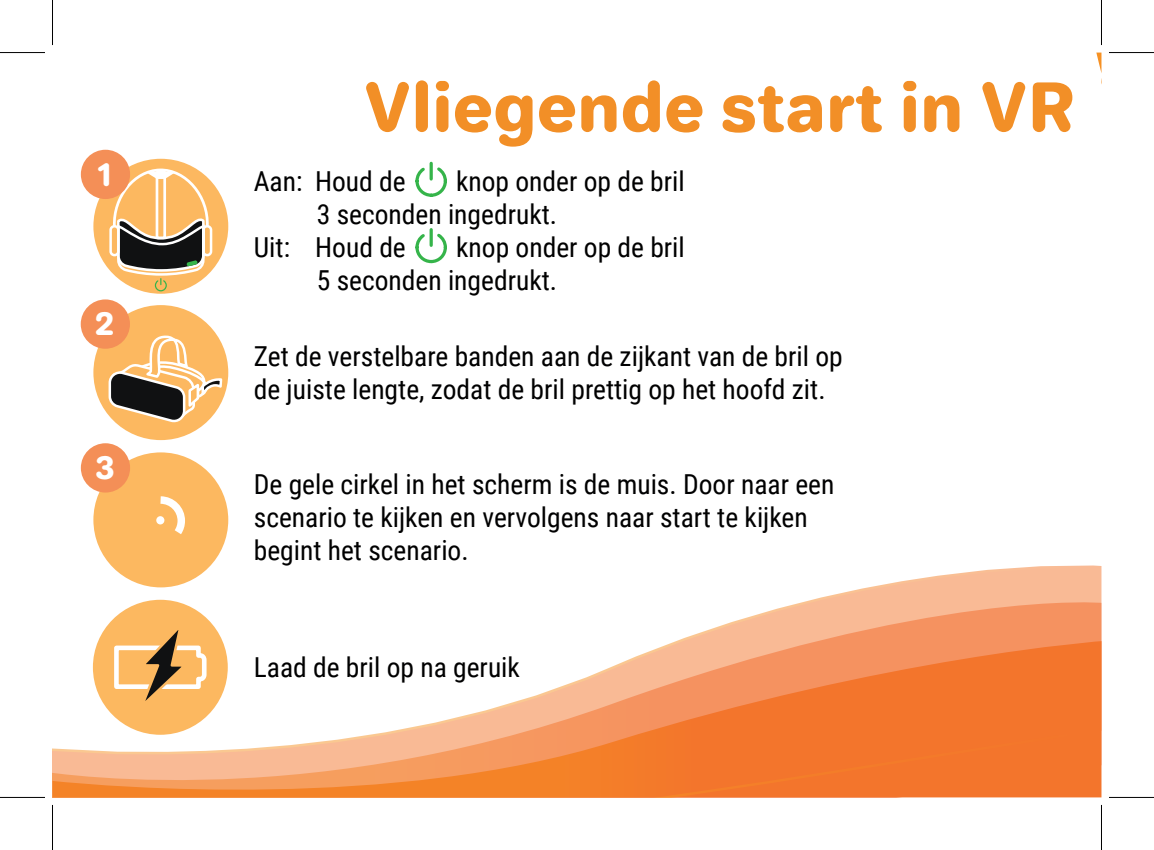
<style>
.page{position:relative;width:1154px;height:850px;background:#fff}
.page>*{position:absolute;margin:0;border:0;box-sizing:border-box;transform-origin:0 0}
.t1{font:65px "Jellee";color:#f28f27}
.t2{font:30px "Jellee";color:#fff}
.t3{font:27.5px/33px "Roboto Condensed";color:#000001}
</style>
<div class="page">
<div style="left:93px;top:159px;width:135px;height:134px;background:#fcb860;border-radius:50%"></div>
<div style="left:109px;top:225px;width:11px;height:31px;border:2px solid #fff;border-radius:4px"></div>
<svg style="left:112px;top:168px;width:102px;height:124px"></svg>
<div style="left:81px;top:150px;width:49px;height:49px;background:#f48f57;border-radius:50%"></div>
<svg style="left:415px;top:161px;width:32px;height:36px"></svg>
<svg style="left:415px;top:228px;width:32px;height:36px"></svg>
<svg style="left:1096px;top:52px;width:5px;height:19px"></svg>
<div style="left:93px;top:305px;width:135px;height:135px;background:#fcb860;border-radius:50%"></div>
<svg style="left:107px;top:331px;width:117px;height:92px"></svg>
<div style="left:81px;top:299px;width:49px;height:49px;background:#f48f57;border-radius:50%"></div>
<svg style="left:52px;top:797px;width:1049px;height:1px"></svg>
<svg style="left:52px;top:562px;width:1049px;height:235px"></svg>
<div style="left:93px;top:599px;width:135px;height:135px;background:#fcb860;border-radius:50%"></div>
<svg style="left:112px;top:617px;width:97px;height:98px"></svg>
<div style="left:93px;top:452px;width:135px;height:135px;background:#fcb860;border-radius:50%"></div>
<div style="left:81px;top:443px;width:49px;height:49px;background:#f48f57;border-radius:50%"></div>
<svg style="left:156px;top:496px;width:29px;height:38px"></svg>
<hr style="left:0;top:52px;width:45px;height:1px;background:#000">
<hr style="left:1109px;top:52px;width:45px;height:1px;background:#000">
<hr style="left:0;top:796px;width:45px;height:1px;background:#000">
<hr style="left:1109px;top:796px;width:45px;height:1px;background:#000">
<hr style="left:52px;top:0;width:1px;height:45px;background:#000">
<hr style="left:52px;top:804px;width:1px;height:45px;background:#000">
<hr style="left:1101px;top:0;width:1px;height:45px;background:#000">
<hr style="left:1101px;top:804px;width:1px;height:45px;background:#000">
<h1 class="t1" style="left:363px;top:63px;width:713px">Vliegende start in VR</h1>
<p class="t2" style="left:97px;top:154px;width:16px">1</p>
<p class="t3" style="left:254px;top:164px;width:153px">Aan: Houd de</p>
<p class="t3" style="left:456px;top:164px;width:230px">knop onder op de bril</p>
<p class="t3" style="left:317px;top:197px;width:242px">3 seconden ingedrukt.</p>
<p class="t3" style="left:254px;top:230px;width:154px">Uit: Houd de</p>
<p class="t3" style="left:317px;top:230px;width:370px;text-indent:139px">knop onder op de bril<br>5 seconden ingedrukt.</p>
<p class="t2" style="left:95px;top:304px;width:21px">2</p>
<p class="t2" style="left:95px;top:447px;width:21px">3</p>
<p class="t3" style="left:254px;top:339px;width:590px">Zet de verstelbare banden aan de zijkant van de bril op de juiste lengte, zodat de bril prettig op het hoofd zit.</p>
<p class="t3" style="left:254px;top:466px;width:582px">De gele cirkel in het scherm is de muis. Door naar een scenario te kijken en vervolgens naar start te kijken begint het scenario.</p>
<p class="t3" style="left:254px;top:649px;width:268px">Laad de bril op na geruik</p>
</div>
